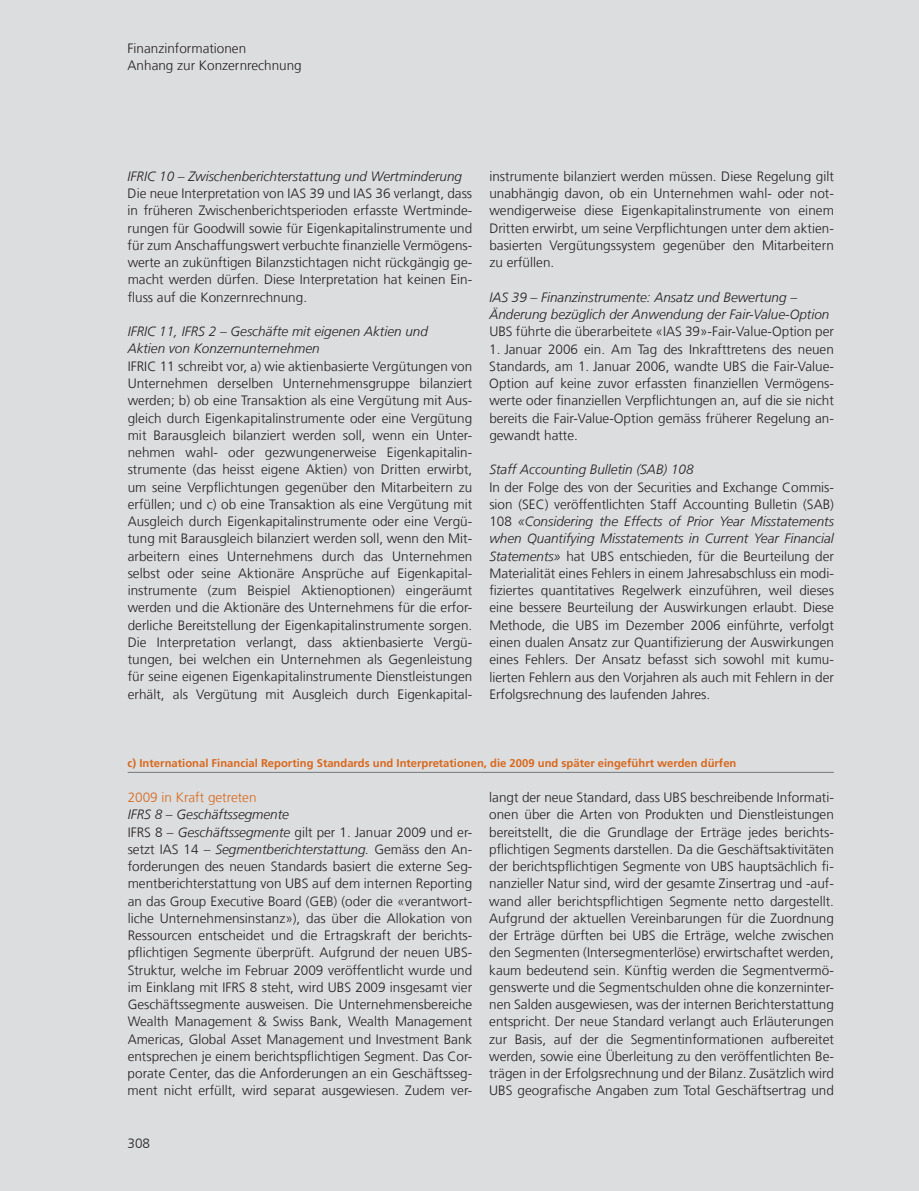
<style>
.page{position:relative;width:919px;height:1191px;background:#fff}
.page>*{position:absolute;margin:0;border:0;box-sizing:border-box;transform-origin:0 0}
.t1{font:300 13.5px/17.2px "Frutiger LT Com";color:#231f20;text-align:justify}
.t2{font:italic 300 13.5px/17.2px "Frutiger LT Com";color:#231f20}
.t3{font:300 13.5px "Frutiger LT Com";color:#d8671b}
.t4{font:700 11.25px "Frutiger LT Com";color:#d8671b}
.s1{font-style:italic}
</style>
<div class="page">
<div style="left:0;top:0;width:918px;height:1191px;background:#dcdddf"></div>
<hr style="left:128px;top:772px;width:705px;height:1px;background:#76787b">
<p class="t1" style="left:128px;top:39px;width:176px">Finanzinformationen<br>Anhang zur Konzernrechnung</p>
<p class="t2" style="left:128px;top:168px;width:336px">IFRIC 10 – Zwischenberichterstattung und Wertminderung</p>
<p class="t1" style="left:128px;top:185px;width:346px">Die neue Interpretation von IAS 39 und IAS 36 verlangt, dass in früheren Zwischenberichtsperioden erfasste Wertminde&shy;rungen für Goodwill sowie für Eigenkapitalinstrumente und für zum Anschaffungswert verbuchte finanzielle Vermögens&shy;werte an zukünftigen Bilanzstichtagen nicht rückgängig ge&shy;macht werden dürfen. Diese Interpretation hat keinen Ein&shy;fluss auf die Konzernrechnung.</p>
<p class="t2" style="left:128px;top:323px;width:302px">IFRIC 11, IFRS 2 – Geschäfte mit eigenen Aktien und<br>Aktien von Konzernunternehmen</p>
<p class="t1" style="left:128px;top:357px;width:346px">IFRIC 11 schreibt vor, a) wie aktienbasierte Vergütungen von Unternehmen derselben Unternehmensgruppe bilanziert werden; b) ob eine Transaktion als eine Vergütung mit Aus&shy;gleich durch Eigenkapitalinstrumente oder eine Vergütung mit Barausgleich bilanziert werden soll, wenn ein Unter&shy;nehmen wahl- oder gezwungenerweise Eigenkapitalin&shy;strumente (das heisst eigene Aktien) von Dritten erwirbt, um seine Verpflichtungen gegenüber den Mitarbeitern zu erfüllen; und c) ob eine Transaktion als eine Vergütung mit Ausgleich durch Eigenkapitalinstrumente oder eine Vergü&shy;tung mit Barausgleich bilanziert werden soll, wenn den Mit&shy;arbeitern eines Unternehmens durch das Unternehmen selbst oder seine Aktionäre Ansprüche auf Eigenkapital&shy;instrumente (zum Beispiel Aktienoptionen) eingeräumt werden und die Aktionäre des Unternehmens für die erfor&shy;derliche Bereitstellung der Eigenkapitalinstrumente sorgen.<br>Die Interpretation verlangt, dass aktienbasierte Vergü&shy;tungen, bei welchen ein Unternehmen als Gegenleistung für seine eigenen Eigenkapitalinstrumente Dienstleistungen erhält, als Vergütung mit Ausgleich durch Eigenkapital-</p>
<p class="t1" style="left:489px;top:168px;width:346px">instrumente bilanziert werden müssen. Diese Regelung gilt unabhängig davon, ob ein Unternehmen wahl- oder not&shy;wendigerweise diese Eigenkapitalinstrumente von einem Dritten erwirbt, um seine Verpflichtungen unter dem aktien&shy;basierten Vergütungssystem gegenüber den Mitarbeitern zu erfüllen.</p>
<p class="t2" style="left:489px;top:288px;width:341px">IAS 39 – Finanzinstrumente: Ansatz und Bewertung –<br>Änderung bezüglich der Anwendung der Fair-- Value--Option</p>
<p class="t1" style="left:489px;top:323px;width:346px">UBS führte die überarbeitete «IAS 39»-Fair-Value-Option per</p>
<p class="t1" style="left:489px;top:340px;width:346px">1. Januar 2006 ein. Am Tag des Inkrafttretens des neuen Standards, am 1. Januar 2006, wandte UBS die Fair-Value-Option auf keine zuvor erfassten finanziellen Vermögens&shy;werte oder finanziellen Verpflichtungen an, auf die sie nicht bereits die Fair-Value-Option gemäss früherer Regelung an&shy;gewandt hatte.</p>
<p class="t2" style="left:489px;top:461px;width:206px">Staff Accounting Bulletin (SAB) 108</p>
<p class="t1" style="left:489px;top:478px;width:346px">In der Folge des von der Securities and Exchange Commis&shy;sion (SEC) veröffentlichten Staff Accounting Bulletin (SAB)<br>108 <span class="s1">«Considering the Effects of Prior Year Misstatements when Quantifying Misstatements in Current Year Financial Statements»</span> hat UBS entschieden, für die Beurteilung der Materialität eines Fehlers in einem Jahresabschluss ein modi&shy;fiziertes quantitatives Regelwerk einzuführen, weil dieses eine bessere Beurteilung der Auswirkungen erlaubt. Diese Methode, die UBS im Dezember 2006 einführte, verfolgt einen dualen Ansatz zur Quantifizierung der Auswirkungen eines Fehlers. Der Ansatz befasst sich sowohl mit kumu&shy;lierten Fehlern aus den Vorjahren als auch mit Fehlern in der Erfolgsrechnung des laufenden Jahres.</p>
<p class="t4" style="left:128px;top:757px;width:610px">c) International Financial Reporting Standards und Interpretationen, die 2009 und später eingeführt werden dürfen</p>
<p class="t3" style="left:128px;top:789px;width:130px">2009 in Kraft getreten</p>
<p class="t1" style="left:128px;top:806px;width:346px;text-align:left"><span class="s1">IFRS 8 – Geschäftssegmente<br></span>IFRS 8 – <span class="s1">Geschäftssegmente</span> gilt per 1. Januar 2009 und er&shy;setzt IAS 14 – <span class="s1">Segmentberichterstattung.</span> Gemäss den An&shy;forderungen des neuen Standards basiert die externe Seg&shy;mentberichterstattung von UBS auf dem internen Reporting an das Group Executive Board (GEB) (oder die «verantwort&shy;liche Unternehmensinstanz»), das über die Allokation von Ressourcen entscheidet und die Ertragskraft der berichts&shy;pflichtigen Segmente überprüft. Aufgrund der neuen UBS-Struktur, welche im Februar 2009 veröffentlicht wurde und im Einklang mit IFRS 8 steht, wird UBS 2009 insgesamt vier Geschäftssegmente ausweisen. Die Unternehmensbereiche Wealth Management &amp; Swiss Bank, Wealth Management Americas, Global Asset Management und Investment Bank entsprechen je einem berichtspflichtigen Segment. Das Cor&shy;porate Center, das die Anforderungen an ein Geschäftsseg&shy;ment nicht erfüllt, wird separat ausgewiesen. Zudem ver-</p>
<p class="t1" style="left:128px;top:1134px;width:24px">308</p>
<p class="t1" style="left:489px;top:789px;width:346px">langt der neue Standard, dass UBS beschreibende Informati&shy;onen über die Arten von Produkten und Dienstleistungen bereitstellt, die die Grundlage der Erträge jedes berichts&shy;pflichtigen Segments darstellen. Da die Geschäftsaktivitäten der berichtspflichtigen Segmente von UBS hauptsächlich fi&shy;nanzieller Natur sind, wird der gesamte Zinsertrag und -auf&shy;wand aller berichtspflichtigen Segmente netto dargestellt.<br>Aufgrund der aktuellen Vereinbarungen für die Zuordnung der Erträge dürften bei UBS die Erträge, welche zwischen den Segmenten (Intersegmenterlöse) erwirtschaftet werden, kaum bedeutend sein. Künftig werden die Segmentvermö&shy;genswerte und die Segmentschulden ohne die konzerninter&shy;nen Salden ausgewiesen, was der internen Berichterstattung entspricht. Der neue Standard verlangt auch Erläuterungen zur Basis, auf der die Segmentinformationen aufbereitet werden, sowie eine Überleitung zu den veröffentlichten Be&shy;trägen in der Erfolgsrechnung und der Bilanz. Zusätzlich wird UBS geografische Angaben zum Total Geschäftsertrag und</p>
</div>
